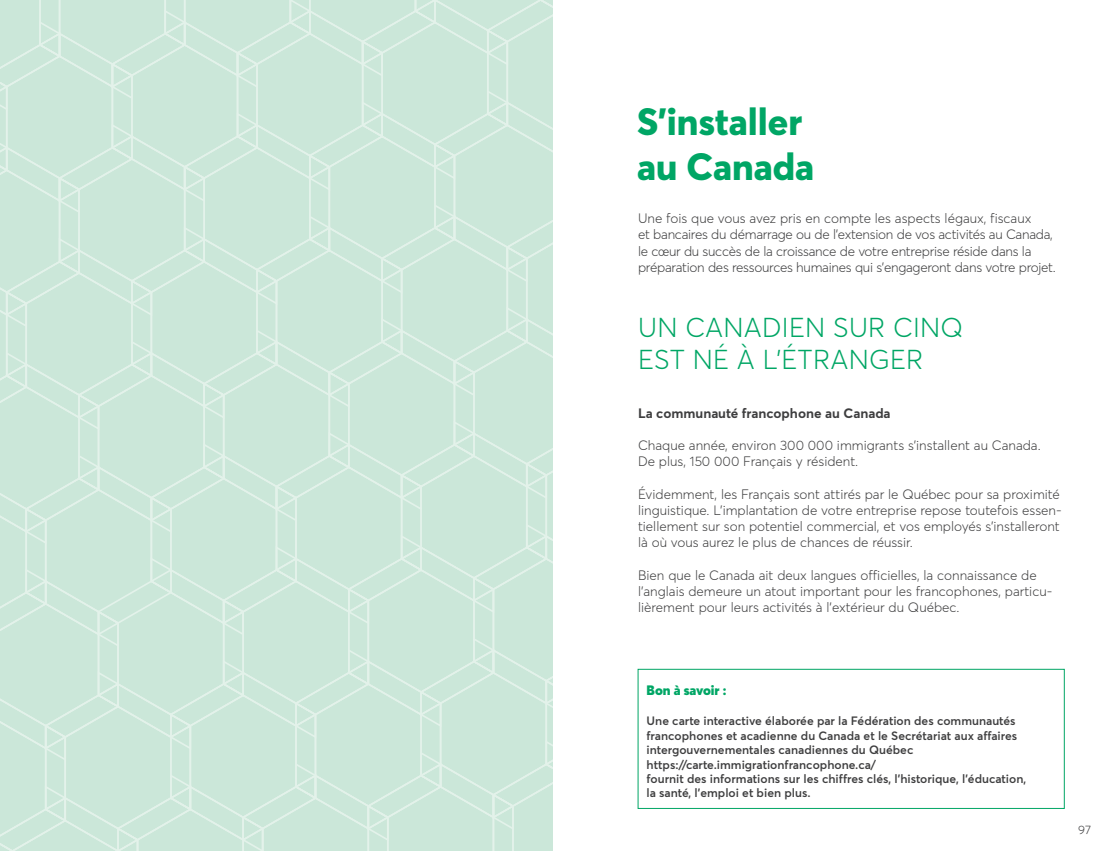
<style>
.page{position:relative;width:1106px;height:851px;background:#fff}
.page>*{position:absolute;margin:0;border:0;box-sizing:border-box;transform-origin:0 0}
.t1{font:800 37.5px/45px "Averta";color:#00a665}
.t2{font:300 27px/32.4px "Averta";letter-spacing:.01em;color:#00a665}
.t3{font:300 13.5px/16.2px "Averta";color:#3e3e3f}
.t4{font:300 13.5px/16.2px "Averta";letter-spacing:-.02em;color:#3e3e3f}
.t5{font:700 13.5px "Averta";color:#3e3e3f}
.t6{font:900 13.5px "Averta";color:#00a665}
.t7{font:600 12px/14.4px "Averta";color:#3e3e3f}
.t8{font:300 12px "Averta";color:#3e3e3f}
</style>
<div class="page">
<svg style="left:0;top:0;width:553px;height:850px;background:#cce7da"></svg>
<div style="left:638px;top:669px;width:426px;height:139px;border:1px solid #00a665"></div>
<h1 class="t1" style="left:637px;top:99px;width:178px">S’installer au Canada</h1>
<p class="t4" style="left:638px;top:210px;width:419px">Une fois que vous avez pris en compte les aspects légaux, fiscaux<br>et bancaires du démarrage ou de l’extension de vos activités au Canada, le cœur du succès de la croissance de votre entreprise réside dans la préparation des ressources humaines qui s’engageront dans votre projet.</p>
<h2 class="t2" style="left:638px;top:311px;width:326px">UN CANADIEN SUR CINQ<br>EST NÉ À L’ÉTRANGER</h2>
<p class="t5" style="left:638px;top:404px;width:254px">La communauté francophone au Canada</p>
<p class="t3" style="left:638px;top:437px;width:404px">Chaque année, environ 300 000 immigrants s’installent au Canada.<br>De plus, 150 000 Français y résident.</p>
<p class="t3" style="left:638px;top:485px;width:425px">Évidemment, les Français sont attirés par le Québec pour sa proximité linguistique. L’implantation de votre entreprise repose toutefois essen&shy;tiellement sur son potentiel commercial, et vos employés s’installeront là où vous aurez le plus de chances de réussir.</p>
<p class="t3" style="left:638px;top:566px;width:416px">Bien que le Canada ait deux langues officielles, la connaissance de l’anglais demeure un atout important pour les francophones, particu&shy;lièrement pour leurs activités à l’extérieur du Québec.</p>
<p class="t6" style="left:646px;top:681px;width:81px">Bon à savoir :</p>
<p class="t7" style="left:646px;top:713px;width:381px">Une carte interactive élaborée par la Fédération des communautés francophones et acadienne du Canada et le Secrétariat aux affaires intergouvernementales canadiennes du Québec https://carte.immigrationfrancophone.ca/<br>fournit des informations sur les chiffres clés, l’historique, l’éducation, la santé, l’emploi et bien plus.</p>
<p class="t8" style="left:1078px;top:822px;width:14px">97</p>
</div>
